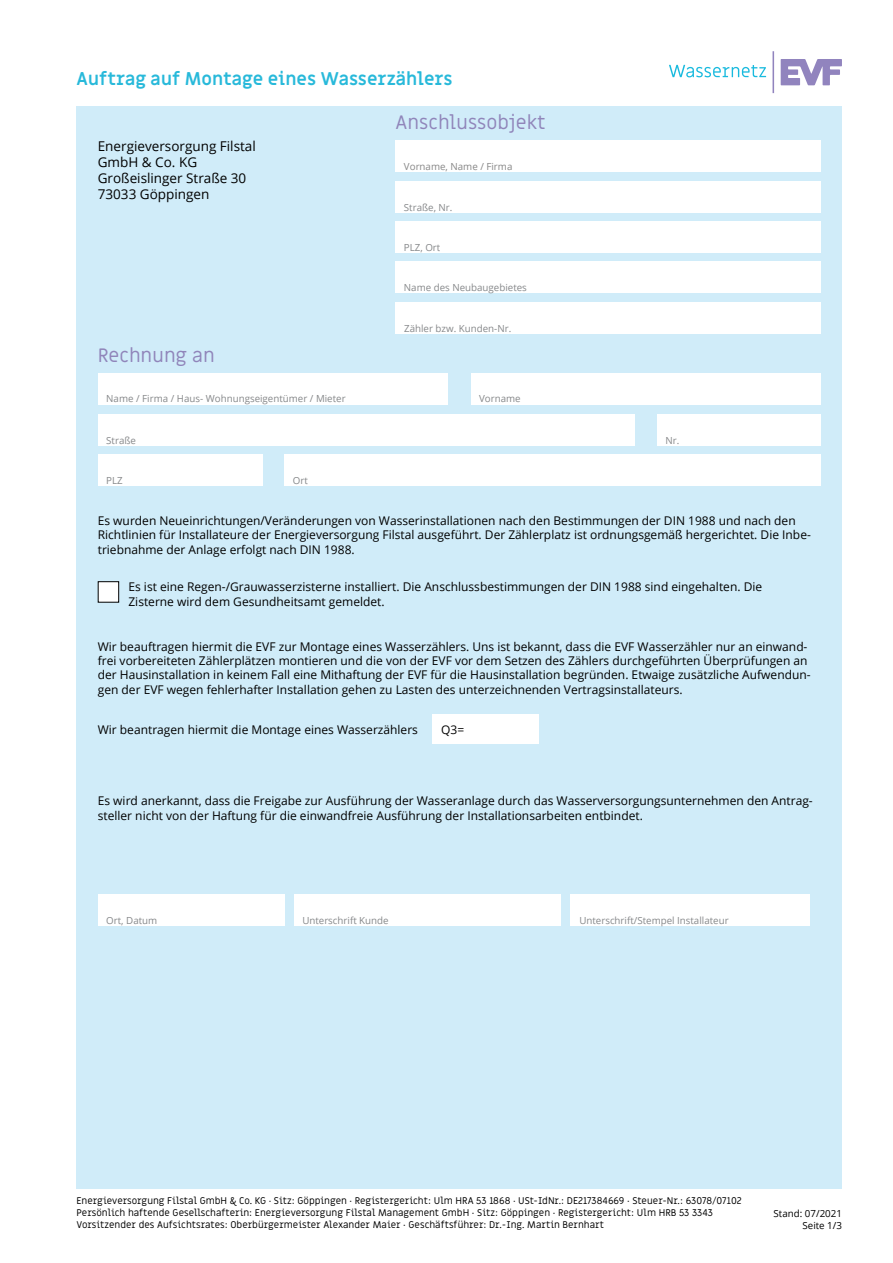
<style>
.page{position:relative;width:893px;height:1263px;background:#fff}
.page>*{position:absolute;margin:0;border:0;box-sizing:border-box;transform-origin:0 0}
.t1{font:19.5px "Miriam Libre";color:#9085ba}
.t2{font:700 18px "Miriam Libre";color:#28b9da}
.t3{font:13.5px/16.2px "Open Sans";color:#000}
.t4{font:12px/14.4px "Open Sans";color:#000}
.t5{font:9.75px/11.7px "Miriam Libre";color:#000}
.t6{font:9.75px "Open Sans";color:#86888a}
.t7{font:9.75px/11.7px "Open Sans";color:#000;text-align:right}
.t8{font:9.75px "Open Sans";color:#878787}
</style>
<div class="page">
<div style="left:77px;top:106px;width:765px;height:1082px;background:#d0ecf9"></div>
<svg style="left:829px;top:59px;width:13px;height:27px"></svg>
<div style="left:395px;top:181px;width:426px;height:32px;background:#fff"></div>
<div style="left:395px;top:221px;width:426px;height:32px;background:#fff"></div>
<div style="left:395px;top:261px;width:426px;height:32px;background:#fff"></div>
<div style="left:395px;top:140px;width:426px;height:32px;background:#fff"></div>
<div style="left:396px;top:302px;width:425px;height:32px;background:#fff"></div>
<div style="left:98px;top:581px;width:21px;height:22px;background:#fff;border:1px solid #000"></div>
<div style="left:433px;top:714px;width:106px;height:30px;background:#fff"></div>
<div style="left:571px;top:894px;width:239px;height:32px;background:#fff"></div>
<div style="left:98px;top:894px;width:186px;height:32px;background:#fff"></div>
<div style="left:294px;top:894px;width:266px;height:32px;background:#fff"></div>
<div style="left:98px;top:414px;width:537px;height:32px;background:#fff"></div>
<div style="left:657px;top:414px;width:163px;height:32px;background:#fff"></div>
<div style="left:98px;top:454px;width:165px;height:32px;background:#fff"></div>
<div style="left:284px;top:454px;width:537px;height:32px;background:#fff"></div>
<div style="left:98px;top:373px;width:350px;height:32px;background:#fff"></div>
<div style="left:471px;top:373px;width:349px;height:32px;background:#fff"></div>
<svg style="left:669px;top:51px;width:160px;height:43px"></svg>
<h2 class="t2" style="left:77px;top:68px;width:377px">Auftrag auf Montage eines Wasserzählers</h2>
<p class="t3" style="left:98px;top:137px;width:160px">Energieversorgung Filstal<br>GmbH &amp; Co. KG<br>Großeislinger Straße 30<br>73033 Göppingen</p>
<h1 class="t1" style="left:98px;top:344px;width:118px">Rechnung an</h1>
<h1 class="t1" style="left:395px;top:111px;width:152px">Anschlussobjekt</h1>
<p class="t8" style="left:404px;top:160px;width:110px">Vorname, Name / Firma</p>
<p class="t6" style="left:404px;top:200px;width:50px">Straße, Nr.</p>
<p class="t6" style="left:404px;top:241px;width:38px">PLZ, Ort</p>
<p class="t6" style="left:404px;top:281px;width:124px">Name des Neubaugebietes</p>
<p class="t6" style="left:404px;top:321px;width:109px">Zähler bzw. Kunden-Nr.</p>
<p class="t6" style="left:106px;top:392px;width:241px">Name / Firma / Haus- Wohnungseigentümer / Mieter</p>
<p class="t6" style="left:479px;top:392px;width:43px">Vorname</p>
<p class="t6" style="left:106px;top:433px;width:31px">Straße</p>
<p class="t6" style="left:665px;top:433px;width:15px">Nr.</p>
<p class="t6" style="left:106px;top:474px;width:18px">PLZ</p>
<p class="t6" style="left:293px;top:474px;width:17px">Ort</p>
<p class="t4" style="left:98px;top:513px;width:714px">Es wurden Neueinrichtungen/Veränderungen von Wasserinstallationen nach den Bestimmungen der DIN 1988 und nach den<br>Richtlinien für Installateure der Energieversorgung Filstal ausgeführt. Der Zählerplatz ist ordnungsgemäß hergerichtet. Die Inbe&shy;triebnahme der Anlage erfolgt nach DIN 1988.</p>
<p class="t4" style="left:128px;top:579px;width:635px">Es ist eine Regen-/Grauwasserzisterne installiert. Die Anschlussbestimmungen der DIN 1988 sind eingehalten. Die<br>Zisterne wird dem Gesundheitsamt gemeldet.</p>
<p class="t4" style="left:98px;top:639px;width:714px">Wir beauftragen hiermit die EVF zur Montage eines Wasserzählers. Uns ist bekannt, dass die EVF Wasserzähler nur an einwand&shy;frei vorbereiteten Zählerplätzen montieren und die von der EVF vor dem Setzen des Zählers durchgeführten Überprüfungen an der Hausinstallation in keinem Fall eine Mithaftung der EVF für die Hausinstallation begründen. Etwaige zusätzliche Aufwendun&shy;gen der EVF wegen fehlerhafter Installation gehen zu Lasten des unterzeichnenden Vertragsinstallateurs.</p>
<p class="t4" style="left:98px;top:722px;width:322px">Wir beantragen hiermit die Montage eines Wasserzählers</p>
<p class="t4" style="left:441px;top:722px;width:25px">Q3=</p>
<p class="t4" style="left:98px;top:793px;width:716px">Es wird anerkannt, dass die Freigabe zur Ausführung der Wasseranlage durch das Wasserversorgungsunternehmen den Antrag&shy;steller nicht von der Haftung für die einwandfreie Ausführung der Installationsarbeiten entbindet.</p>
<p class="t6" style="left:106px;top:914px;width:52px">Ort, Datum</p>
<p class="t6" style="left:302px;top:914px;width:88px">Unterschrift Kunde</p>
<p class="t6" style="left:579px;top:914px;width:151px">Unterschrift/Stempel Installateur</p>
<p class="t5" style="left:77px;top:1195px;width:667px">Energieversorgung Filstal GmbH &amp; Co. KG · Sitz: Göppingen · Registergericht: Ulm HRA 53 1868 · USt-IdNr.: DE217384669 · Steuer-Nr.: 63078/07102<br>Persönlich haftende Gesellschafterin: Energieversorgung Filstal Management GmbH · Sitz: Göppingen · Registergericht: Ulm HRB 53 3343<br>Vorsitzender des Aufsichtsrates: Oberbürgermeister Alexander Maier · Geschäftsführer: Dr.-Ing. Martin Bernhart</p>
<p class="t7" style="left:774px;top:1207px;width:70px">Stand: 07/2021<br>Seite 1/3</p>
</div>
